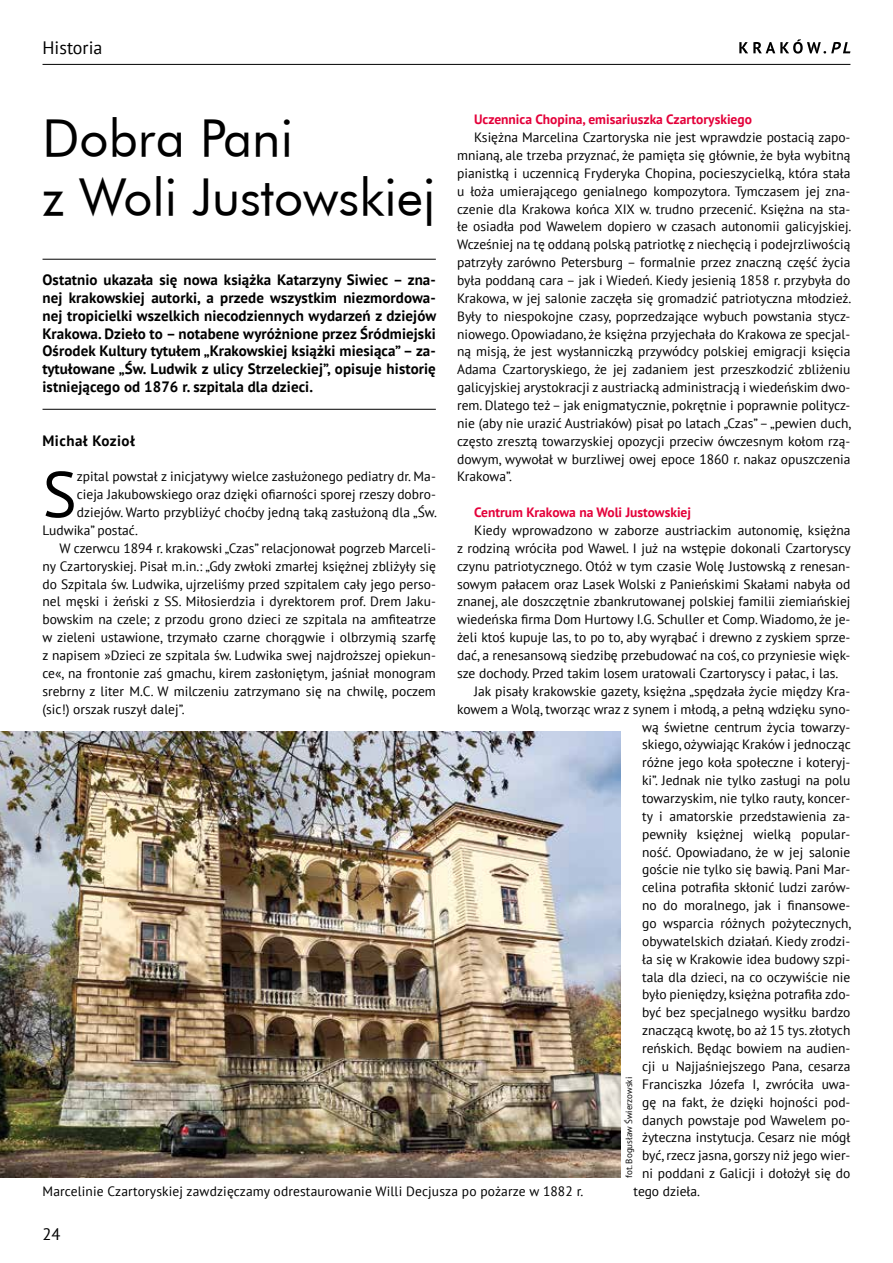
<style>
.page{position:relative;width:893px;height:1263px;background:#fff}
.page>*{position:absolute;margin:0;border:0;box-sizing:border-box;transform-origin:0 0}
.t1{font:64.5px "PT Sans";color:#000}
.t2{font:49.8px/59.8px "Futura PL";color:#000}
.t3{font:18px "PT Sans";color:#000}
.t4{font:16.5px "PT Sans";color:#000}
.t5{font:700 15px/17.9px "PT Sans";letter-spacing:.005em;color:#000;text-align:justify}
.t6{font:700 15px "PT Sans";letter-spacing:.03em;color:#000}
.t7{font:13.5px/17.9px "PT Sans";color:#000;text-align:justify}
.t8{font:700 13.5px "PT Sans";color:#e4003a}
.t9{font:9px "PT Sans";color:#000}
</style>
<div class="page">
<hr style="left:43px;top:64px;width:807px;height:1px;background:#000">
<svg style="left:739px;top:39px;width:111px;height:15px"></svg>
<hr style="left:43px;top:259px;width:393px;height:1px;background:#000">
<hr style="left:43px;top:409px;width:393px;height:1px;background:#000">
<img style="left:0;top:731px;width:621px;height:447px">
<h3 class="t3" style="left:43px;top:36px;width:61px">Historia</h3>
<p class="t8" style="left:474px;top:111px;width:279px">Uczennica Chopina, emisariuszka Czartoryskiego</p>
<p class="t7" style="left:457px;top:128px;width:396px;text-indent:17px">Księżna Marcelina Czartoryska nie jest wprawdzie postacią zapo&shy;mnianą, ale trzeba przyznać, że pamięta się głównie, że była wybitną pianistką i uczennicą Fryderyka Chopina, pocieszycielką, która stała u łoża umierającego genialnego kompozytora. Tymczasem jej zna&shy;czenie dla Krakowa końca XIX w. trudno przecenić. Księżna na sta&shy;łe osiadła pod Wawelem dopiero w czasach autonomii galicyjskiej.<br>Wcześniej na tę oddaną polską patriotkę z niechęcią i podejrzliwością patrzyły zarówno Petersburg – formalnie przez znaczną część życia była poddaną cara – jak i Wiedeń. Kiedy jesienią 1858 r. przybyła do Krakowa, w jej salonie zaczęła się gromadzić patriotyczna młodzież.<br>Były to niespokojne czasy, poprzedzające wybuch powstania stycz&shy;niowego. Opowiadano, że księżna przyjechała do Krakowa ze specjal&shy;ną misją, że jest wysłanniczką przywódcy polskiej emigracji księcia Adama Czartoryskiego, że jej zadaniem jest przeszkodzić zbliżeniu galicyjskiej arystokracji z austriacką administracją i wiedeńskim dwo&shy;rem. Dlatego też – jak enigmatycznie, pokrętnie i poprawnie politycz&shy;nie (aby nie urazić Austriaków) pisał po latach „Czas” – „pewien duch, często zresztą towarzyskiej opozycji przeciw ówczesnym kołom rzą&shy;dowym, wywołał w burzliwej owej epoce 1860 r. nakaz opuszczenia Krakowa”.</p>
<p class="t8" style="left:474px;top:503px;width:218px">Centrum Krakowa na Woli Justowskiej</p>
<p class="t7" style="left:474px;top:521px;width:378px">Kiedy wprowadzono w zaborze austriackim autonomię, księżna</p>
<p class="t7" style="left:457px;top:539px;width:395px">z rodziną wróciła pod Wawel. I już na wstępie dokonali Czartoryscy</p>
<p class="t7" style="left:457px;top:557px;width:395px">czynu patriotycznego. Otóż w tym czasie Wolę Justowską z renesan-</p>
<p class="t7" style="left:457px;top:575px;width:395px">sowym pałacem oraz Lasek Wolski z Panieńskimi Skałami nabyła od</p>
<p class="t7" style="left:457px;top:592px;width:395px">znanej, ale doszczętnie zbankrutowanej polskiej familii ziemiańskiej</p>
<p class="t7" style="left:457px;top:610px;width:395px">wiedeńska firma Dom Hurtowy I.G. Schuller et Comp. Wiadomo, że je-</p>
<p class="t7" style="left:457px;top:628px;width:395px">żeli ktoś kupuje las, to po to, aby wyrąbać i drewno z zyskiem sprze-</p>
<p class="t7" style="left:457px;top:646px;width:395px">dać, a renesansową siedzibę przebudować na coś, co przyniesie więk-</p>
<p class="t7" style="left:457px;top:664px;width:383px">sze dochody. Przed takim losem uratowali Czartoryscy i pałac, i las.</p>
<p class="t7" style="left:474px;top:682px;width:378px">Jak pisały krakowskie gazety, księżna „spędzała życie między Kra-</p>
<p class="t7" style="left:457px;top:700px;width:395px">kowem a Wolą, tworząc wraz z synem i młodą, a pełną wdzięku syno-</p>
<p class="t7" style="left:642px;top:717px;width:210px">wą świetne centrum życia towarzy-</p>
<p class="t7" style="left:642px;top:735px;width:210px">skiego, ożywiając Kraków i jednocząc</p>
<p class="t7" style="left:642px;top:753px;width:210px">różne jego koła społeczne i koteryj-</p>
<p class="t7" style="left:642px;top:771px;width:210px">ki”. Jednak nie tylko zasługi na polu</p>
<p class="t7" style="left:642px;top:789px;width:210px">towarzyskim, nie tylko rauty, koncer-</p>
<p class="t7" style="left:642px;top:807px;width:210px">ty i amatorskie przedstawienia za-</p>
<p class="t7" style="left:642px;top:825px;width:210px">pewniły księżnej wielką popular-</p>
<p class="t7" style="left:642px;top:842px;width:210px">ność. Opowiadano, że w jej salonie</p>
<p class="t7" style="left:642px;top:860px;width:210px">goście nie tylko się bawią. Pani Mar-</p>
<p class="t7" style="left:642px;top:878px;width:210px">celina potrafiła skłonić ludzi zarów-</p>
<p class="t7" style="left:642px;top:896px;width:210px">no do moralnego, jak i finansowe-</p>
<p class="t7" style="left:642px;top:914px;width:211px">go wsparcia różnych pożytecznych,</p>
<p class="t7" style="left:642px;top:932px;width:210px">obywatelskich działań. Kiedy zrodzi-</p>
<p class="t7" style="left:642px;top:950px;width:210px">ła się w Krakowie idea budowy szpi-</p>
<p class="t7" style="left:642px;top:968px;width:210px">tala dla dzieci, na co oczywiście nie</p>
<p class="t7" style="left:642px;top:985px;width:210px">było pieniędzy, księżna potrafiła zdo-</p>
<p class="t7" style="left:642px;top:1003px;width:210px">być bez specjalnego wysiłku bardzo</p>
<p class="t7" style="left:642px;top:1021px;width:210px">znaczącą kwotę, bo aż 15 tys. złotych</p>
<p class="t7" style="left:642px;top:1039px;width:210px">reńskich. Będąc bowiem na audien-</p>
<p class="t7" style="left:642px;top:1057px;width:210px">cji u Najjaśniejszego Pana, cesarza</p>
<p class="t7" style="left:642px;top:1075px;width:210px">Franciszka Józefa I, zwróciła uwa-</p>
<p class="t7" style="left:642px;top:1093px;width:210px">gę na fakt, że dzięki hojności pod-</p>
<p class="t7" style="left:642px;top:1110px;width:210px">danych powstaje pod Wawelem po-</p>
<p class="t7" style="left:642px;top:1128px;width:210px">żyteczna instytucja. Cesarz nie mógł</p>
<p class="t7" style="left:642px;top:1146px;width:210px">być, rzecz jasna, gorszy niż jego wier-</p>
<p class="t7" style="left:642px;top:1164px;width:210px">ni poddani z Galicji i dołożył się do</p>
<p class="t7" style="left:634px;top:1182px;width:68px">tego dzieła.</p>
<h2 class="t2" style="left:43px;top:107px;width:394px">Dobra Pani<br>z Woli Justowskiej</h2>
<p class="t5" style="left:43px;top:270px;width:395px">Ostatnio ukazała się nowa książka Katarzyny Siwiec – zna&shy;nej krakowskiej autorki, a przede wszystkim niezmordowa&shy;nej tropicielki wszelkich niecodziennych wydarzeń z dziejów Krakowa. Dzieło to – notabene wyróżnione przez Śródmiejski Ośrodek Kultury tytułem „Krakowskiej książki miesiąca” – za&shy;tytułowane „Św. Ludwik z ulicy Strzeleckiej”, opisuje historię istniejącego od 1876 r. szpitala dla dzieci.</p>
<p class="t6" style="left:43px;top:430px;width:94px">Michał Kozioł</p>
<h1 class="t1" style="left:43px;top:453px;width:36px">S</h1>
<p class="t7" style="left:77px;top:467px;width:361px">zpital powstał z inicjatywy wielce zasłużonego pediatry dr. Ma-</p>
<p class="t7" style="left:77px;top:485px;width:361px">cieja Jakubowskiego oraz dzięki ofiarności sporej rzeszy dobro-</p>
<p class="t7" style="left:77px;top:503px;width:362px">dziejów. Warto przybliżyć choćby jedną taką zasłużoną dla „Św.</p>
<p class="t7" style="left:43px;top:521px;width:97px">Ludwika” postać.</p>
<p class="t7" style="left:60px;top:539px;width:378px">W czerwcu 1894 r. krakowski „Czas” relacjonował pogrzeb Marceli-</p>
<p class="t7" style="left:43px;top:557px;width:395px">ny Czartoryskiej. Pisał m.in.: „Gdy zwłoki zmarłej księżnej zbliżyły się</p>
<p class="t7" style="left:43px;top:575px;width:395px">do Szpitala św. Ludwika, ujrzeliśmy przed szpitalem cały jego perso-</p>
<p class="t7" style="left:43px;top:592px;width:395px">nel męski i żeński z SS. Miłosierdzia i dyrektorem prof. Drem Jaku-</p>
<p class="t7" style="left:43px;top:610px;width:395px">bowskim na czele; z przodu grono dzieci ze szpitala na amfiteatrze</p>
<p class="t7" style="left:43px;top:628px;width:395px">w zieleni ustawione, trzymało czarne chorągwie i olbrzymią szarfę</p>
<p class="t7" style="left:43px;top:646px;width:395px">z napisem »Dzieci ze szpitala św. Ludwika swej najdroższej opiekun-</p>
<p class="t7" style="left:43px;top:664px;width:395px">ce«, na frontonie zaś gmachu, kirem zasłoniętym, jaśniał monogram</p>
<p class="t7" style="left:43px;top:682px;width:395px">srebrny z liter M.C. W milczeniu zatrzymano się na chwilę, poczem</p>
<p class="t7" style="left:43px;top:700px;width:144px">(sic!) orszak ruszył dalej”.</p>
<p class="t9" style="left:623px;top:1178px;width:103px;rotate:-90deg">fot. Bogusław Świerzowski</p>
<p class="t7" style="left:43px;top:1182px;width:542px">Marcelinie Czartoryskiej zawdzięczamy odrestaurowanie Willi Decjusza po pożarze w 1882 r.</p>
<p class="t4" style="left:43px;top:1223px;width:19px">24</p>
</div>
